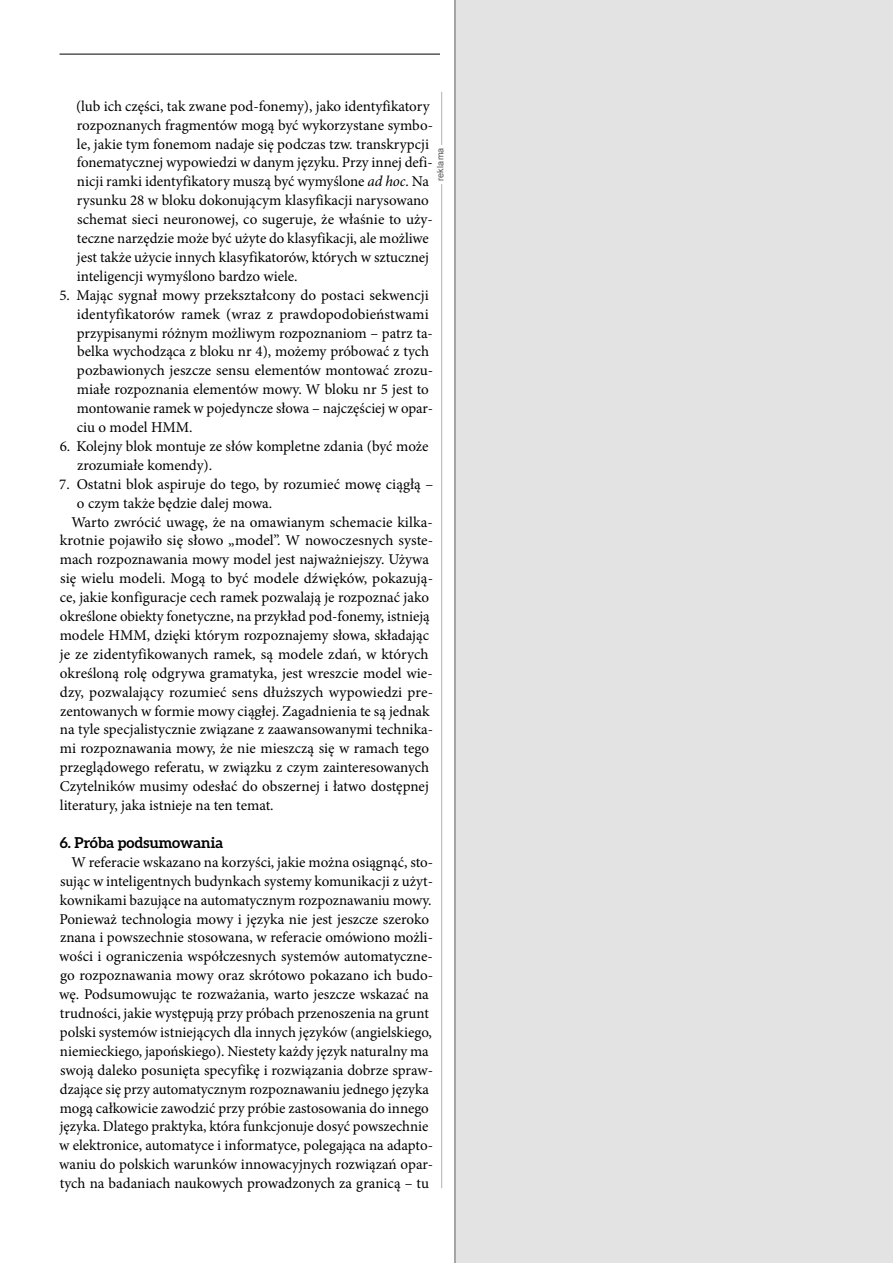
<style>
.page{position:relative;width:893px;height:1263px;background:#fff}
.page>*{position:absolute;margin:0;border:0;box-sizing:border-box;transform-origin:0 0}
.t1{font:15px/18.9px "Minion Pro";color:#000}
.t2{font:700 15px "Aleo";letter-spacing:.005em;color:#000}
.t3{font:9px "Arial";letter-spacing:.02em;color:#575756}
.s1{font-style:italic}
</style>
<div class="page">
<hr style="left:60px;top:54px;width:600px;height:1px;background:#000">
<div style="left:440px;top:0;width:453px;height:1263px;background:#fff"></div>
<hr style="left:441px;top:92px;width:1px;height:1096px;background:#b3b2b2">
<div style="left:437px;top:145px;width:9px;height:39px;background:#fff"></div>
<div style="left:455px;top:0;width:438px;height:1263px;background:#e3e3e3"></div>
<p class="t1" style="left:76px;top:97px;width:358px">(lub ich części, tak zwane pod-fonemy), jako identyfikatory rozpoznanych fragmentów mogą być wykorzystane symbo&shy;le, jakie tym fonemom nadaje się podczas tzw. transkrypcji fonematycznej wypowiedzi w danym języku. Przy innej defi&shy;nicji ramki identyfikatory muszą być wymyślone <span class="s1">ad hoc</span>. Na rysunku 28 w bloku dokonującym klasyfikacji narysowano schemat sieci neuronowej, co sugeruje, że właśnie to uży&shy;teczne narzędzie może być użyte do klasyfikacji, ale możliwe jest także użycie innych klasyfikatorów, których w sztucznej inteligencji wymyślono bardzo wiele.</p>
<p class="t1" style="left:77px;top:286px;width:358px;text-indent:-17px">5. Mając sygnał mowy przekształcony do postaci sekwencji identyfikatorów ramek (wraz z prawdopodobieństwami przypisanymi różnym możliwym rozpoznaniom – patrz ta&shy;belka wychodząca z bloku nr 4), możemy próbować z tych pozbawionych jeszcze sensu elementów montować zrozu&shy;miałe rozpoznania elementów mowy. W bloku nr 5 jest to montowanie ramek w pojedyncze słowa – najczęściej w opar&shy;ciu o model HMM.</p>
<p class="t1" style="left:77px;top:437px;width:353px;text-indent:-17px">6. Kolejny blok montuje ze słów kompletne zdania (być może zrozumiałe komendy).</p>
<p class="t1" style="left:59px;top:475px;width:376px">7. Ostatni blok aspiruje do tego, by rozumieć mowę ciągłą –</p>
<p class="t1" style="left:77px;top:493px;width:197px">o czym także będzie dalej mowa.</p>
<p class="t1" style="left:71px;top:512px;width:363px">Warto zwrócić uwagę, że na omawianym schemacie kilka-</p>
<p class="t1" style="left:60px;top:531px;width:375px">krotnie pojawiło się słowo „model”. W nowoczesnych syste-</p>
<p class="t1" style="left:60px;top:550px;width:371px">mach rozpoznawania mowy model jest najważniejszy. Używa</p>
<p class="t1" style="left:60px;top:569px;width:374px">się wielu modeli. Mogą to być modele dźwięków, pokazują-</p>
<p class="t1" style="left:60px;top:588px;width:371px">ce, jakie konfiguracje cech ramek pozwalają je rozpoznać jako</p>
<p class="t1" style="left:60px;top:607px;width:371px">określone obiekty fonetyczne, na przykład pod-fonemy, istnieją</p>
<p class="t1" style="left:60px;top:626px;width:371px">modele HMM, dzięki którym rozpoznajemy słowa, składając</p>
<p class="t1" style="left:60px;top:645px;width:370px">je ze zidentyfikowanych ramek, są modele zdań, w których</p>
<p class="t1" style="left:60px;top:664px;width:374px">określoną rolę odgrywa gramatyka, jest wreszcie model wie-</p>
<p class="t1" style="left:60px;top:682px;width:375px">dzy, pozwalający rozumieć sens dłuższych wypowiedzi pre-</p>
<p class="t1" style="left:60px;top:701px;width:371px">zentowanych w formie mowy ciągłej. Zagadnienia te są jednak</p>
<p class="t1" style="left:60px;top:720px;width:375px">na tyle specjalistycznie związane z zaawansowanymi technika-</p>
<p class="t1" style="left:60px;top:739px;width:371px">mi rozpoznawania mowy, że nie mieszczą się w ramach tego</p>
<p class="t1" style="left:60px;top:758px;width:371px">przeglądowego referatu, w związku z czym zainteresowanych</p>
<p class="t1" style="left:60px;top:777px;width:371px">Czytelników musimy odesłać do obszernej i łatwo dostępnej</p>
<p class="t1" style="left:60px;top:796px;width:215px">literatury, jaka istnieje na ten temat.</p>
<p class="t2" style="left:60px;top:834px;width:165px">6. Próba podsumowania</p>
<p class="t1" style="left:59px;top:853px;width:375px;text-indent:12px">W referacie wskazano na korzyści, jakie można osiągnąć, sto&shy;sując w inteligentnych budynkach systemy komunikacji z użyt&shy;kownikami bazujące na automatycznym rozpoznawaniu mowy.<br>Ponieważ technologia mowy i języka nie jest jeszcze szeroko znana i powszechnie stosowana, w referacie omówiono możli&shy;wości i ograniczenia współczesnych systemów automatyczne&shy;go rozpoznawania mowy oraz skrótowo pokazano ich budo&shy;wę. Podsumowując te rozważania, warto jeszcze wskazać na trudności, jakie występują przy próbach przenoszenia na grunt polski systemów istniejących dla innych języków (angielskiego, niemieckiego, japońskiego). Niestety każdy język naturalny ma swoją daleko posunięta specyfikę i rozwiązania dobrze spraw&shy;dzające się przy automatycznym rozpoznawaniu jednego języka mogą całkowicie zawodzić przy próbie zastosowania do innego języka. Dlatego praktyka, która funkcjonuje dosyć powszechnie w elektronice, automatyce i informatyce, polegająca na adapto&shy;waniu do polskich warunków innowacyjnych rozwiązań opar&shy;tych na badaniach naukowych prowadzonych za granicą – tu</p>
<p class="t3" style="left:435px;top:181px;width:35px;rotate:-90deg">reklama</p>
</div>
